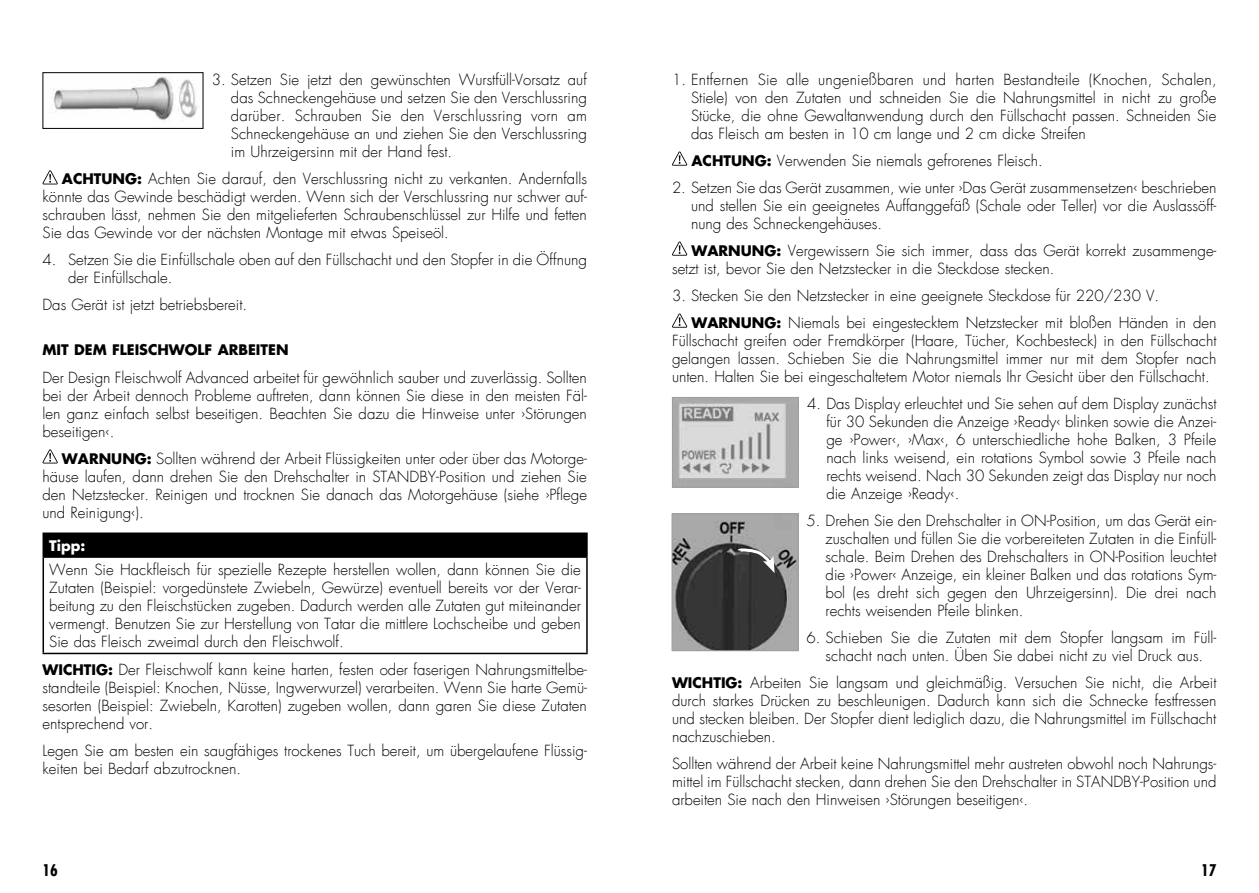
<style>
.page{position:relative;width:1259px;height:893px;background:#fff}
.page>*{position:absolute;margin:0;border:0;box-sizing:border-box;transform-origin:0 0}
.t1{font:700 condensed 15.75px "Futura LT";color:#000}
.t2{font:300 15px/18px "Futura LT";color:#000;text-align:justify}
.t3{font:700 14.25px "Futura LT";color:#000}
.t4{font:700 14.25px "Futura LT";color:#fff}
.s1{font-weight:700;font-size:14.25px}
</style>
<div class="page">
<svg style="left:672px;top:152px;width:15px;height:14px"></svg>
<svg style="left:672px;top:242px;width:15px;height:14px"></svg>
<svg style="left:672px;top:314px;width:15px;height:14px"></svg>
<img style="left:674px;top:399px;width:123px;height:87px">
<div style="left:672px;top:397px;width:127px;height:91px;border:1px solid #9c9e9f"></div>
<img style="left:673px;top:515px;width:123px;height:134px">
<div style="left:671px;top:513px;width:127px;height:138px;border:1px solid #9c9e9f"></div>
<svg style="left:738px;top:549px;width:36px;height:24px"></svg>
<img style="left:51px;top:76px;width:147px;height:47px">
<div style="left:43px;top:72px;width:160px;height:57px;border:1px solid #000"></div>
<svg style="left:42px;top:170px;width:16px;height:14px"></svg>
<svg style="left:42px;top:449px;width:16px;height:14px"></svg>
<div style="left:43px;top:533px;width:544px;height:24px;background:#000"></div>
<hr style="left:43px;top:532px;width:545px;height:2px;background:#000">
<hr style="left:586px;top:534px;width:2px;height:22px;background:#000">
<hr style="left:43px;top:556px;width:545px;height:2px;background:#000">
<hr style="left:43px;top:558px;width:1px;height:95px;background:#000">
<hr style="left:586px;top:558px;width:2px;height:95px;background:#000">
<hr style="left:43px;top:653px;width:545px;height:1px;background:#000">
<p class="t2" style="left:231px;top:71px;width:357px;text-indent:-19px">3. Setzen Sie jetzt den gewünschten Wurstfüll-Vorsatz auf das Schneckengehäuse und setzen Sie den Verschlussring darüber. Schrauben Sie den Verschlussring vorn am Schneckengehäuse an und ziehen Sie den Verschlussring im Uhrzeigersinn mit der Hand fest.</p>
<p class="t2" style="left:43px;top:170px;width:546px;text-indent:19px"><span class="s1">ACHTUNG:</span> Achten Sie darauf, den Verschlussring nicht zu verkanten. Andernfalls könnte das Gewinde beschädigt werden. Wenn sich der Verschlussring nur schwer auf&shy;schrauben lässt, nehmen Sie den mitgelieferten Schraubenschlüssel zur Hilfe und fetten Sie das Gewinde vor der nächsten Montage mit etwas Speiseöl.</p>
<p class="t2" style="left:68px;top:251px;width:520px;text-indent:-26px">4. Setzen Sie die Einfüllschale oben auf den Füllschacht und den Stopfer in die Öffnung der Einfüllschale.</p>
<p class="t2" style="left:43px;top:296px;width:206px">Das Gerät ist jetzt betriebsbereit.</p>
<p class="t3" style="left:43px;top:341px;width:247px">MIT DEM FLEISCHWOLF ARBEITEN</p>
<p class="t2" style="left:43px;top:368px;width:546px">Der Design Fleischwolf Advanced arbeitet für gewöhnlich sauber und zuverlässig. Sollten bei der Arbeit dennoch Probleme auftreten, dann können Sie diese in den meisten Fäl&shy;len ganz einfach selbst beseitigen. Beachten Sie dazu die Hinweise unter ›Störungen beseitigen‹.</p>
<p class="t2" style="left:43px;top:449px;width:546px;text-indent:19px"><span class="s1">WARNUNG:</span> Sollten während der Arbeit Flüssigkeiten unter oder über das Motorge&shy;häuse laufen, dann drehen Sie den Drehschalter in STANDBY-Position und ziehen Sie den Netzstecker. Reinigen und trocknen Sie danach das Motorgehäuse (siehe ›Pflege und Reinigung‹).</p>
<p class="t4" style="left:49px;top:536px;width:38px">Tipp:</p>
<p class="t2" style="left:49px;top:561px;width:533px">Wenn Sie Hackfleisch für spezielle Rezepte herstellen wollen, dann können Sie die Zutaten (Beispiel: vorgedünstete Zwiebeln, Gewürze) eventuell bereits vor der Verar&shy;beitung zu den Fleischstücken zugeben. Dadurch werden alle Zutaten gut miteinander vermengt. Benutzen Sie zur Herstellung von Tatar die mittlere Lochscheibe und geben Sie das Fleisch zweimal durch den Fleischwolf.</p>
<p class="t2" style="left:43px;top:661px;width:546px"><span class="s1">WICHTIG:</span> Der Fleischwolf kann keine harten, festen oder faserigen Nahrungsmittelbe&shy;standteile (Beispiel: Knochen, Nüsse, Ingwerwurzel) verarbeiten. Wenn Sie harte Gemü&shy;sesorten (Beispiel: Zwiebeln, Karotten) zugeben wollen, dann garen Sie diese Zutaten entsprechend vor.</p>
<p class="t2" style="left:43px;top:742px;width:546px">Legen Sie am besten ein saugfähiges trockenes Tuch bereit, um übergelaufene Flüssig&shy;keiten bei Bedarf abzutrocknen.</p>
<p class="t2" style="left:691px;top:71px;width:527px;text-indent:-19px">1. Entfernen Sie alle ungenießbaren und harten Bestandteile (Knochen, Schalen, Stiele) von den Zutaten und schneiden Sie die Nahrungsmittel in nicht zu große Stücke, die ohne Gewaltanwendung durch den Füllschacht passen. Schneiden Sie das Fleisch am besten in 10 cm lange und 2 cm dicke Streifen</p>
<p class="t2" style="left:691px;top:152px;width:353px"><span class="s1">ACHTUNG:</span> Verwenden Sie niemals gefrorenes Fleisch.</p>
<p class="t2" style="left:691px;top:179px;width:527px;text-indent:-19px">2. Setzen Sie das Gerät zusammen, wie unter ›Das Gerät zusammensetzen‹ beschrieben und stellen Sie ein geeignetes Auffanggefäß (Schale oder Teller) vor die Auslassöff&shy;nung des Schneckengehäuses.</p>
<p class="t2" style="left:672px;top:242px;width:546px;text-indent:19px"><span class="s1">WARNUNG:</span> Vergewissern Sie sich immer, dass das Gerät korrekt zusammenge&shy;setzt ist, bevor Sie den Netzstecker in die Steckdose stecken.</p>
<p class="t2" style="left:691px;top:282px;width:526px;line-height:27px;text-indent:-19px">3. Stecken Sie den Netzstecker in eine geeignete Steckdose für 220/230 V.<br><span class="s1">WARNUNG:</span> Niemals bei eingestecktem Netzstecker mit bloßen Händen in den</p>
<p class="t2" style="left:672px;top:332px;width:546px">Füllschacht greifen oder Fremdkörper (Haare, Tücher, Kochbesteck) in den Füllschacht gelangen lassen. Schieben Sie die Nahrungsmittel immer nur mit dem Stopfer nach unten. Halten Sie bei eingeschaltetem Motor niemals Ihr Gesicht über den Füllschacht.</p>
<p class="t2" style="left:826px;top:395px;width:392px;text-indent:-19px">4. Das Display erleuchtet und Sie sehen auf dem Display zunächst für 30 Sekunden die Anzeige ›Ready‹ blinken sowie die Anzei&shy;ge ›Power‹, ›Max‹, 6 unterschiedliche hohe Balken, 3 Pfeile nach links weisend, ein rotations Symbol sowie 3 Pfeile nach rechts weisend. Nach 30 Sekunden zeigt das Display nur noch die Anzeige ›Ready‹.</p>
<p class="t2" style="left:825px;top:512px;width:392px;text-indent:-19px">5. Drehen Sie den Drehschalter in ON-Position, um das Gerät ein&shy;zuschalten und füllen Sie die vorbereiteten Zutaten in die Einfüll&shy;schale. Beim Drehen des Drehschalters in ON-Position leuchtet die ›Power‹ Anzeige, ein kleiner Balken und das rotations Sym&shy;bol (es dreht sich gegen den Uhrzeigersinn). Die drei nach rechts weisenden Pfeile blinken.</p>
<p class="t2" style="left:806px;top:629px;width:411px;text-align:center">6. Schieben Sie die Zutaten mit dem Stopfer langsam im Füll&shy;schacht nach unten. Üben Sie dabei nicht zu viel Druck aus.</p>
<p class="t2" style="left:672px;top:674px;width:546px"><span class="s1">WICHTIG:</span> Arbeiten Sie langsam und gleichmäßig. Versuchen Sie nicht, die Arbeit durch starkes Drücken zu beschleunigen. Dadurch kann sich die Schnecke festfressen und stecken bleiben. Der Stopfer dient lediglich dazu, die Nahrungsmittel im Füllschacht nachzuschieben.</p>
<p class="t2" style="left:672px;top:755px;width:546px">Sollten während der Arbeit keine Nahrungsmittel mehr austreten obwohl noch Nahrungs&shy;mittel im Füllschacht stecken, dann drehen Sie den Drehschalter in STANDBY-Position und arbeiten Sie nach den Hinweisen ›Störungen beseitigen‹.</p>
<p class="t1" style="left:43px;top:860px;width:17px">16</p>
<p class="t1" style="left:1201px;top:860px;width:17px">17</p>
</div>
